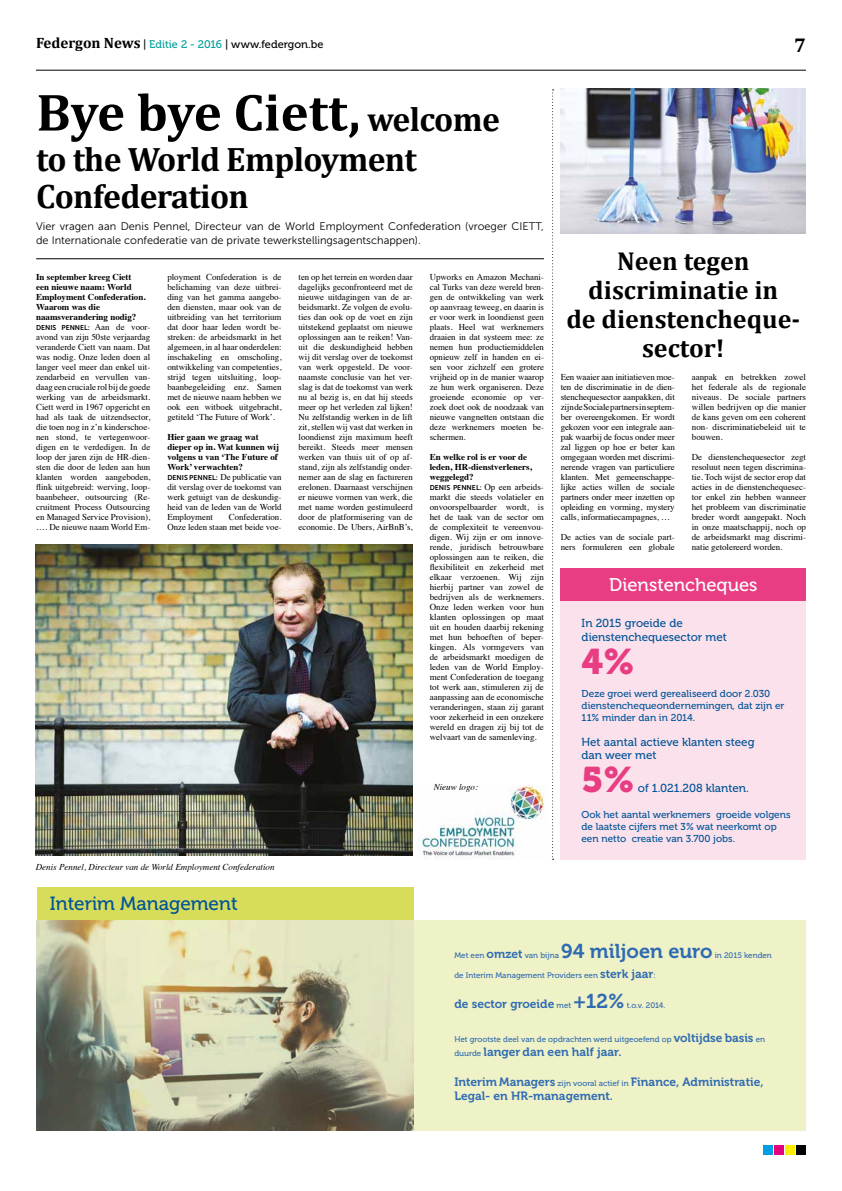
<style>
.page{position:relative;width:842px;height:1191px;background:#fff}
.page>*{position:absolute;margin:0;border:0;box-sizing:border-box;transform-origin:0 0}
.t1{font:700 53px "Cambria";letter-spacing:-.005em;color:#000}
.t2{font:35.4px "Museo 900";color:#e93d83}
.t3{font:700 34px/37px "Cambria";letter-spacing:-.02em;color:#000}
.t4{font:700 26px/29px "Cambria";color:#000;text-align:center}
.t5{font:20px "Museo 700";color:#2e6bb3}
.t6{font:700 20px "Cambria";color:#000}
.t7{font:19px "Museo 500";color:#005498}
.t8{font:18.4px "Museo 500";color:#fff}
.t9{font:12px/14.4px "Museo 700";color:#2e6bb3}
.t10{font:11.6px/13.9px "Museo 500";color:#005498}
.t11{font:11px/14px "Museo Sans 300";color:#000}
.t12{font:11px "Museo 500";letter-spacing:-.005em;color:#000}
.t13{font:10px/12px "Museo 500";color:#005498}
.t14{font:9px/10px "Times";color:#000;text-align:justify}
.t15{font:700 9px/10px "Times";color:#000}
.t16{font:italic 9px "Times";color:#000}
.t17{font:8px "Museo 500";color:#2e6bb3}
.t18{font:7px "Museo Sans 700";color:#000}
.s1{font-family:"Cambria";font-weight:700;font-size:15px}
.s2{color:#00a19a}
.s3{font-size:34px}
.s4{font-family:"Times";font-size:9px}
.s5{font-weight:700}
.s6{font-family:"Museo Sans 700";font-size:7px}
.s7{font-family:"Museo 700";font-size:12px}
.s8{font-family:"Museo 500";font-size:8px}
</style>
<div class="page">
<hr style="left:36px;top:70px;width:770px;height:1px;background:#000">
<div style="left:763px;top:1145px;width:10px;height:10px;background:#009fe3"></div>
<div style="left:785px;top:1145px;width:10px;height:10px;background:#ffed00"></div>
<div style="left:774px;top:1145px;width:10px;height:10px;background:#e6007d"></div>
<div style="left:797px;top:1145px;width:9px;height:10px;background:#000"></div>
<hr style="left:36px;top:258px;width:508px;height:1px;background:#000">
<svg style="left:552px;top:89px;width:2px;height:770px"></svg>
<div style="left:561px;top:598px;width:245px;height:261px;background:#fbe1eb"></div>
<div style="left:561px;top:568px;width:245px;height:33px;background:#e93d83"></div>
<img style="left:561px;top:88px;width:245px;height:145px">
<div style="left:37px;top:887px;width:376px;height:33px;background:#d7dd5b"></div>
<div style="left:37px;top:920px;width:769px;height:210px;background:#eff1c6"></div>
<img style="left:37px;top:920px;width:376px;height:210px">
<img style="left:36px;top:545px;width:376px;height:310px">
<img style="left:418px;top:786px;width:127px;height:73px">
<p class="t12" style="left:36px;top:38px;width:289px"><span class="s1">Federgon News</span> | <span class="s2">Editie 2 - 2016</span> | www.federgon.be</p>
<h3 class="t6" style="left:794px;top:31px;width:13px">7</h3>
<h1 class="t1" style="left:36px;top:75px;width:465px">Bye bye Ciett, <span class="s3">welcome</span></h1>
<h3 class="t3" style="left:36px;top:139px;width:382px">to the World Employment<br>Confederation</h3>
<p class="t11" style="left:36px;top:219px;width:509px">Vier vragen aan Denis Pennel, Directeur van de World Employment Confederation (vroeger CIETT, de Internationale confederatie van de private tewerkstellingsagentschappen).</p>
<p class="t15" style="left:36px;top:271px;width:111px">In september kreeg Ciett een nieuwe naam: World<br>Employment Confederation.<br>Waarom was die naamsverandering nodig?</p>
<p class="t18" style="left:36px;top:324px;width:116px">DENIS PENNEL: <span class="s4">Aan de voor-</span></p>
<p class="t14" style="left:36px;top:331px;width:116px">avond van zijn 50ste verjaardag veranderde Ciett van naam. Dat was nodig. Onze leden doen al langer veel meer dan enkel uit&shy;zendarbeid en vervullen van&shy;daag een cruciale rol bij de goede werking van de arbeidsmarkt.<br>Ciett werd in 1967 opgericht en had als taak de uitzendsector, die toen nog in z’n kinderschoe&shy;nen stond, te vertegenwoor&shy;digen en te verdedigen. In de loop der jaren zijn de HR-dien&shy;sten die door de leden aan hun klanten worden aangeboden, flink uitgebreid: werving, loop&shy;baanbeheer, outsourcing (Re&shy;cruitment Process Outsourcing en Managed Service Provision), …. De nieuwe naam World Em-</p>
<p class="t14" style="left:167px;top:271px;width:116px">ployment Confederation is de belichaming van deze uitbrei&shy;ding van het gamma aangebo&shy;den diensten, maar ook van de uitbreiding van het territorium dat door haar leden wordt be&shy;streken: de arbeidsmarkt in het algemeen, in al haar onderdelen: inschakeling en omscholing, ontwikkeling van competenties, strijd tegen uitsluiting, loop&shy;baanbegeleiding enz. Samen met de nieuwe naam hebben we ook een witboek uitgebracht, getiteld ‘The Future of Work’.</p>
<p class="t14" style="left:167px;top:431px;width:116px;text-align:left"><span class="s5">Hier gaan we graag wat dieper op in. Wat kunnen wij volgens u van ‘The Future of<br>Work’ verwachten?<br></span><span class="s6">DENIS PENNEL:</span> De publicatie van dit verslag over de toekomst van werk getuigt van de deskundig&shy;heid van de leden van de World<br>Employment</p>
<p class="t14" style="left:299px;top:271px;width:116px">ten op het terrein en worden daar dagelijks geconfronteerd met de nieuwe uitdagingen van de ar&shy;beidsmarkt. Ze volgen de evolu&shy;ties dan ook op de voet en zijn uitstekend geplaatst om nieuwe oplossingen aan te reiken! Van&shy;uit die deskundigheid hebben wij dit verslag over de toekomst van werk opgesteld. De voor&shy;naamste conclusie van het ver&shy;slag is dat de toekomst van werk nu al bezig is, en dat hij steeds meer op het verleden zal lijken!<br>Nu zelfstandig werken in de lift zit, stellen wij vast dat werken in loondienst zijn maximum heeft bereikt. Steeds meer mensen werken van thuis uit of op af&shy;stand, zijn als zelfstandig onder&shy;nemer aan de slag en factureren erelonen. Daarnaast verschijnen er nieuwe vormen van werk, die met name worden gestimuleerd door de platformisering van de economie. De Ubers, AirBnB’s,</p>
<p class="t14" style="left:430px;top:271px;width:116px">Upworks en Amazon Mechani&shy;cal Turks van deze wereld bren&shy;gen de ontwikkeling van werk op aanvraag teweeg, en daarin is er voor werk in loondienst geen plaats. Heel wat werknemers draaien in dat systeem mee: ze nemen hun productiemiddelen opnieuw zelf in handen en ei&shy;sen voor zichzelf een grotere vrijheid op in de manier waarop ze hun werk organiseren. Deze groeiende economie op ver&shy;zoek doet ook de noodzaak van nieuwe vangnetten ontstaan die deze werknemers moeten be&shy;schermen.</p>
<p class="t14" style="left:430px;top:451px;width:116px;text-align:left"><span class="s5">En welke rol is er voor de leden, HR-dienstverleners, weggelegd?<br></span><span class="s6">DENIS PENNEL:</span> Op een arbeids&shy;markt die steeds volatieler en onvoorspelbaarder wordt, is het de taak van de sector om de complexiteit te vereenvou&shy;digen. Wij zijn er om innove&shy;rende, juridisch betrouwbare oplossingen aan te reiken, die flexibiliteit en zekerheid met elkaar verzoenen. Wij zijn hierbij partner van zowel de bedrijven als de werknemers.<br>Onze leden werken voor hun klanten oplossingen op maat uit en houden daarbij rekening met hun behoeften of beper&shy;kingen. Als vormgevers van de arbeidsmarkt moedigen de leden van de World Employ&shy;ment Confederation de toegang tot werk aan, stimuleren zij de aanpassing aan de economische veranderingen, staan zij garant voor zekerheid in een onzekere wereld en dragen zij bij tot de welvaart van de samenleving.</p>
<p class="t14" style="left:167px;top:511px;width:116px;text-align:right">Confederation.<br>Onze leden staan met beide voe-</p>
<p class="t16" style="left:36px;top:859px;width:240px">Denis Pennel, Directeur van de World Employment Confederation</p>
<h3 class="t7" style="left:50px;top:892px;width:189px">Interim Management</h3>
<p class="t16" style="left:434px;top:779px;width:46px">Nieuw logo:</p>
<h3 class="t4" style="left:566px;top:246px;width:233px">Neen tegen discriminatie in<br>de dienstencheque&shy;sector!</h3>
<p class="t14" style="left:561px;top:371px;width:116px">Een waaier aan initiatieven moe&shy;ten de discriminatie in de dien&shy;stenchequesector aanpakken, dit zijn de Sociale partners in septem&shy;ber overeengekomen. Er wordt gekozen voor een integrale aan&shy;pak waarbij de focus onder meer zal liggen op hoe er beter kan omgegaan worden met discrimi&shy;nerende vragen van particuliere klanten. Met gemeenschappe&shy;lijke acties willen de sociale partners onder meer inzetten op opleiding en vorming, mystery calls, informatiecampagnes, …</p>
<p class="t14" style="left:561px;top:531px;width:116px">De acties van de sociale part&shy;ners formuleren een globale</p>
<p class="t14" style="left:692px;top:371px;width:116px">aanpak en betrekken zowel het federale als de regionale niveaus. De sociale partners willen bedrijven op die manier de kans geven om een coherent non- discriminatiebeleid uit te bouwen.</p>
<p class="t14" style="left:692px;top:451px;width:116px">De dienstenchequesector zegt resoluut neen tegen discrimina&shy;tie. Toch wijst de sector erop dat acties in de dienstenchequesec&shy;tor enkel zin hebben wanneer het probleem van discriminatie breder wordt aangepakt. Noch in onze maatschappij, noch op de arbeidsmarkt mag discrimi&shy;natie getolereerd worden.</p>
<h3 class="t8" style="left:609px;top:575px;width:150px">Dienstencheques</h3>
<p class="t10" style="left:582px;top:616px;width:147px">In 2015 groeide de dienstenchequesector met</p>
<h2 class="t2" style="left:582px;top:641px;width:55px">4%</h2>
<p class="t13" style="left:582px;top:687px;width:204px">Deze groei werd gerealiseerd door 2.030 dienstenchequeondernemingen, dat zijn er<br>11% minder dan in 2014.</p>
<p class="t10" style="left:581px;top:735px;width:175px">Het aantal actieve klanten steeg dan weer met</p>
<h2 class="t2" style="left:581px;top:759px;width:55px">5%</h2>
<p class="t10" style="left:638px;top:781px;width:113px">of 1.021.208 klanten.</p>
<p class="t13" style="left:581px;top:808px;width:211px">Ook het aantal werknemers groeide volgens de laatste cijfers met 3% wat neerkomt op een netto creatie van 3.700 jobs.</p>
<p class="t17" style="left:454px;top:950px;width:106px">Met een <span class="s7">omzet</span> van bijna</p>
<h3 class="t5" style="left:561px;top:940px;width:153px">94 miljoen euro</h3>
<p class="t17" style="left:715px;top:950px;width:59px">in 2015 kenden</p>
<p class="t17" style="left:454px;top:970px;width:203px">de Interim Management Providers een <span class="s7">sterk jaar</span>:</p>
<h3 class="t9" style="left:454px;top:996px;width:118px">de sector groeide <span class="s8">met</span></h3>
<h3 class="t5" style="left:573px;top:989px;width:53px">+12%</h3>
<p class="t17" style="left:627px;top:1000px;width:40px">t.o.v. 2014.</p>
<p class="t17" style="left:454px;top:1034px;width:312px">Het grootste deel van de opdrachten werd uitgeoefend op <span class="s7">voltijdse basis</span> en</p>
<h3 class="t9" style="left:454px;top:1045px;width:169px"><span class="s8">duurde</span> langer dan een half jaar.</h3>
<h3 class="t9" style="left:454px;top:1074px;width:311px">Interim Managers <span class="s8">zijn vooral actief in</span> Finance, Administratie,<br>Legal- en HR-management.</h3>
</div>
